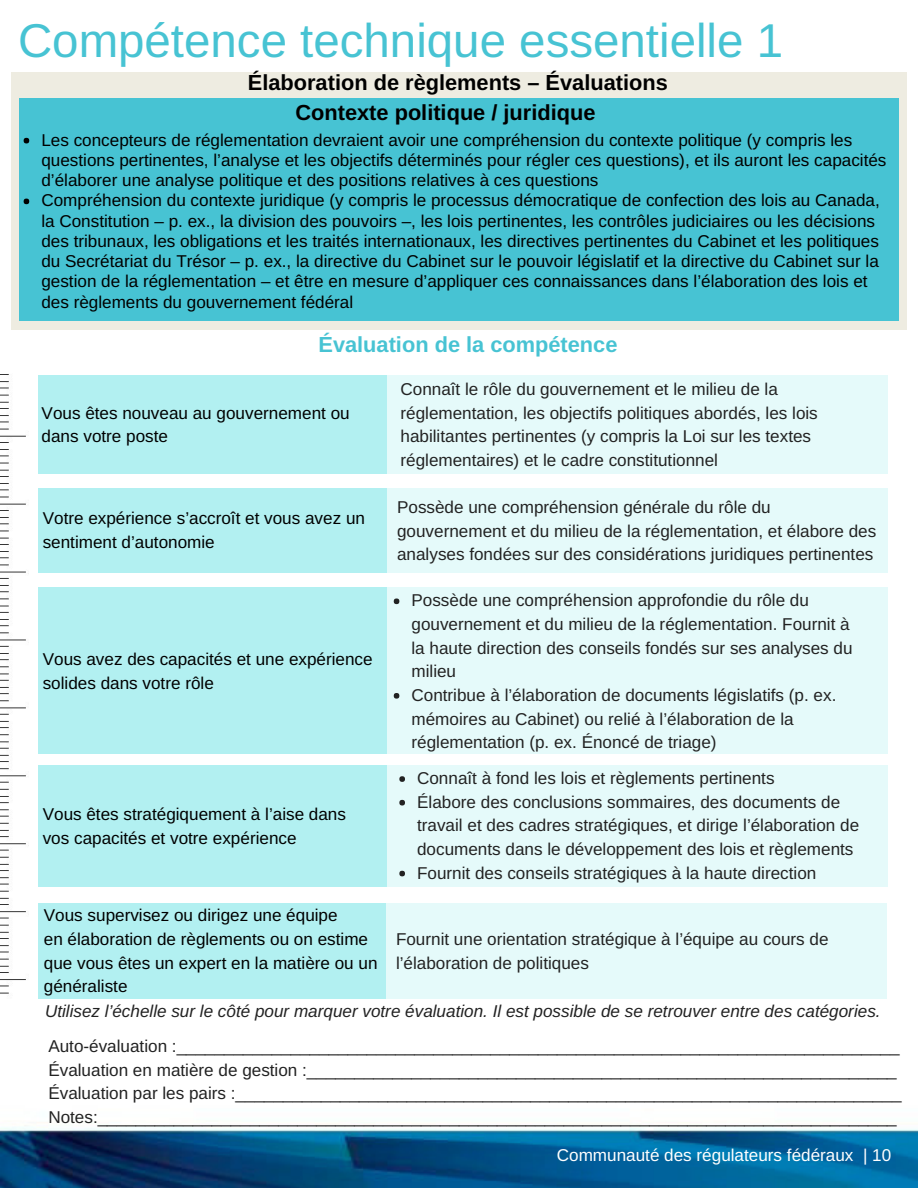
<style>
.page{position:relative;width:918px;height:1188px;background:#fff}
.page>*{position:absolute;margin:0;border:0;box-sizing:border-box;transform-origin:0 0}
.t1{font:47.4px "Arimo";color:#47c3d3}
.t2{font:700 21.75px/30.3px "Arimo";color:#000}
.t3{font:700 21.75px "Arimo";color:#47c3d3}
.t4{font:17.1px/23.7px "Arimo";color:#222}
.t5{font:17.1px/20.2px "Arimo";color:#000}
.t6{font:italic 17.1px "Arimo";color:#222}
.t7{font:17.1px "Arimo";color:#fff}
</style>
<div class="page">
<img style="left:0;top:886px;width:918px;height:302px">
<div style="left:38px;top:375px;width:359px;height:99px;background:#b2f0f1"></div>
<div style="left:38px;top:488px;width:359px;height:85px;background:#b2f0f1"></div>
<div style="left:38px;top:587px;width:359px;height:167px;background:#b2f0f1"></div>
<div style="left:38px;top:765px;width:359px;height:121px;background:#b2f0f1"></div>
<div style="left:38px;top:903px;width:359px;height:96px;background:#b2f0f1"></div>
<div style="left:387px;top:375px;width:501px;height:99px;background:#e5fafa"></div>
<div style="left:387px;top:488px;width:501px;height:85px;background:#e5fafa"></div>
<div style="left:387px;top:587px;width:501px;height:167px;background:#e5fafa"></div>
<div style="left:387px;top:765px;width:501px;height:122px;background:#e5fafa"></div>
<div style="left:386px;top:903px;width:500px;height:96px;background:#e5fafa"></div>
<svg style="left:394px;top:598px;width:5px;height:6px"></svg>
<svg style="left:394px;top:693px;width:5px;height:6px"></svg>
<svg style="left:399px;top:776px;width:6px;height:6px"></svg>
<svg style="left:399px;top:800px;width:6px;height:6px"></svg>
<svg style="left:399px;top:871px;width:6px;height:5px"></svg>
<img style="left:0;top:374px;width:29px;height:624px">
<div style="left:11px;top:72px;width:896px;height:258px;background:#eeece1"></div>
<div style="left:19px;top:98px;width:880px;height:223px;background:#47c3d3"></div>
<svg style="left:24px;top:138px;width:5px;height:5px"></svg>
<svg style="left:24px;top:199px;width:5px;height:5px"></svg>
<h1 class="t1" style="left:18px;top:14px;width:767px">Compétence technique essentielle 1</h1>
<p class="t2" style="left:295px;top:67px;width:374px;text-indent:-48px">Élaboration de règlements – Évaluations<br>Contexte politique / juridique</p>
<p class="t5" style="left:41px;top:130px;width:847px">Les concepteurs de réglementation devraient avoir une compréhension du contexte politique (y compris les questions pertinentes, l’analyse et les objectifs déterminés pour régler ces questions), et ils auront les capacités d’élaborer une analyse politique et des positions relatives à ces questions<br>Compréhension du contexte juridique (y compris le processus démocratique de confection des lois au Canada, la Constitution – p. ex., la division des pouvoirs –, les lois pertinentes, les contrôles judiciaires ou les décisions des tribunaux, les obligations et les traités internationaux, les directives pertinentes du Cabinet et les politiques du Secrétariat du Trésor – p. ex., la directive du Cabinet sur le pouvoir législatif et la directive du Cabinet sur la gestion de la réglementation – et être en mesure d’appliquer ces connaissances dans l’élaboration des lois et des règlements du gouvernement fédéral</p>
<p class="t3" style="left:319px;top:332px;width:300px">Évaluation de la compétence</p>
<p class="t5" style="left:42px;top:401px;width:310px;line-height:23.7px">Vous êtes nouveau au gouvernement ou dans votre poste</p>
<p class="t5" style="left:43px;top:506px;width:324px;line-height:23.7px">Votre expérience s’accroît et vous avez un sentiment d’autonomie</p>
<p class="t5" style="left:43px;top:647px;width:331px;line-height:23.7px">Vous avez des capacités et une expérience solides dans votre rôle</p>
<p class="t5" style="left:43px;top:802px;width:305px;line-height:23.7px">Vous êtes stratégiquement à l’aise dans vos capacités et votre expérience</p>
<p class="t5" style="left:44px;top:904px;width:335px;line-height:23.7px">Vous supervisez ou dirigez une équipe<br>en élaboration de règlements ou on estime que vous êtes un expert en la matière ou un généraliste</p>
<p class="t4" style="left:400px;top:377px;width:419px">Connaît le rôle du gouvernement et le milieu de la réglementation, les objectifs politiques abordés, les lois habilitantes pertinentes (y compris la Loi sur les textes réglementaires) et le cadre constitutionnel</p>
<p class="t4" style="left:397px;top:495px;width:481px">Possède une compréhension générale du rôle du gouvernement et du milieu de la réglementation, et élabore des analyses fondées sur des considérations juridiques pertinentes</p>
<p class="t4" style="left:412px;top:589px;width:443px">Possède une compréhension approfondie du rôle du gouvernement et du milieu de la réglementation. Fournit à la haute direction des conseils fondés sur ses analyses du milieu<br>Contribue à l’élaboration de documents législatifs (p. ex. mémoires au Cabinet) ou relié à l’élaboration de la réglementation (p. ex. Énoncé de triage)</p>
<p class="t4" style="left:417px;top:766px;width:444px">Connaît à fond les lois et règlements pertinents<br>Élabore des conclusions sommaires, des documents de travail et des cadres stratégiques, et dirige l’élaboration de documents dans le développement des lois et règlements Fournit des conseils stratégiques à la haute direction</p>
<p class="t4" style="left:396px;top:927px;width:434px">Fournit une orientation stratégique à l’équipe au cours de l’élaboration de politiques</p>
<p class="t6" style="left:45px;top:1002px;width:837px">Utilisez l’échelle sur le côté pour marquer votre évaluation. Il est possible de se retrouver entre des catégories.</p>
<p class="t4" style="left:48px;top:1034px;width:855px">Auto-évaluation :____________________________________________________________________________ Évaluation en matière de gestion :______________________________________________________________ Évaluation par les pairs :______________________________________________________________________ Notes:____________________________________________________________________________________</p>
<p class="t7" style="left:557px;top:1146px;width:336px">Communauté des régulateurs fédéraux | 10</p>
</div>
